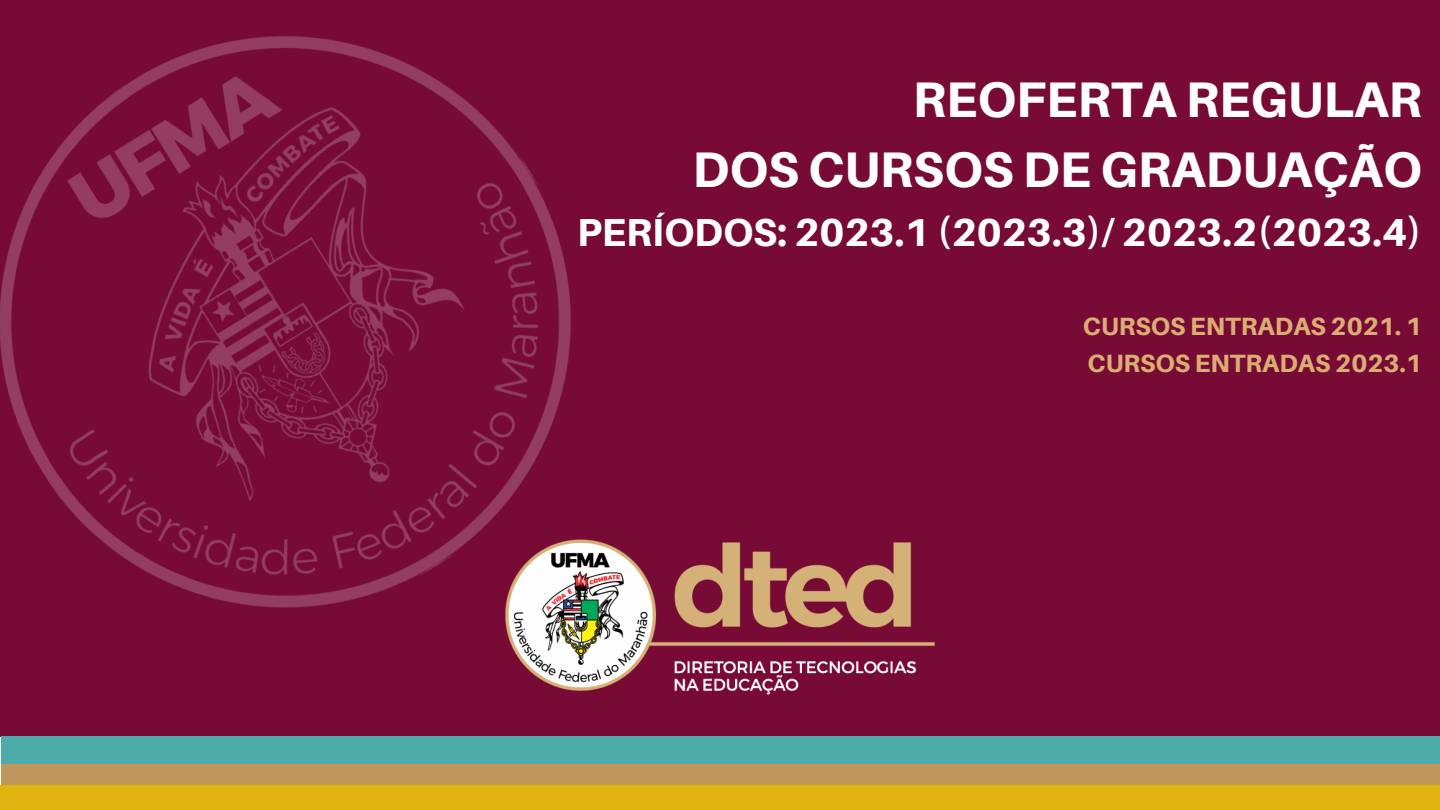
<style>
.page{position:relative;width:1440px;height:810px;background:#fff}
.page>*{position:absolute;margin:0;border:0;box-sizing:border-box;transform-origin:0 0}
.t1{font:800 50px "Aileron";color:#fff}
.t2{font:800 39px "Aileron";color:#fff}
.t3{font:800 25px "Aileron";color:#daae73}
</style>
<div class="page">
<div style="left:0;top:0;width:1440px;height:736px;background:#780b35"></div>
<img style="left:0;top:36px;width:571px;height:572px">
<div style="left:1px;top:762px;width:1439px;height:23px;background:#c1975d"></div>
<div style="left:1px;top:737px;width:1439px;height:27px;background:#4daca8"></div>
<div style="left:0;top:785px;width:1440px;height:25px;background:#e1b310"></div>
<img style="left:296px;top:379px;width:848px;height:358px">
<p class="t1" style="left:913px;top:69px;width:511px">REOFERTA REGULAR</p>
<p class="t1" style="left:692px;top:139px;width:731px">DOS CURSOS DE GRADUAÇÃO</p>
<p class="t2" style="left:577px;top:208px;width:846px">PERÍODOS: 2023.1 (2023.3)/ 2023.2(2023.4)</p>
<p class="t3" style="left:1083px;top:311px;width:340px">CURSOS ENTRADAS 2021. 1</p>
<p class="t3" style="left:1088px;top:348px;width:336px">CURSOS ENTRADAS 2023.1</p>
</div>
